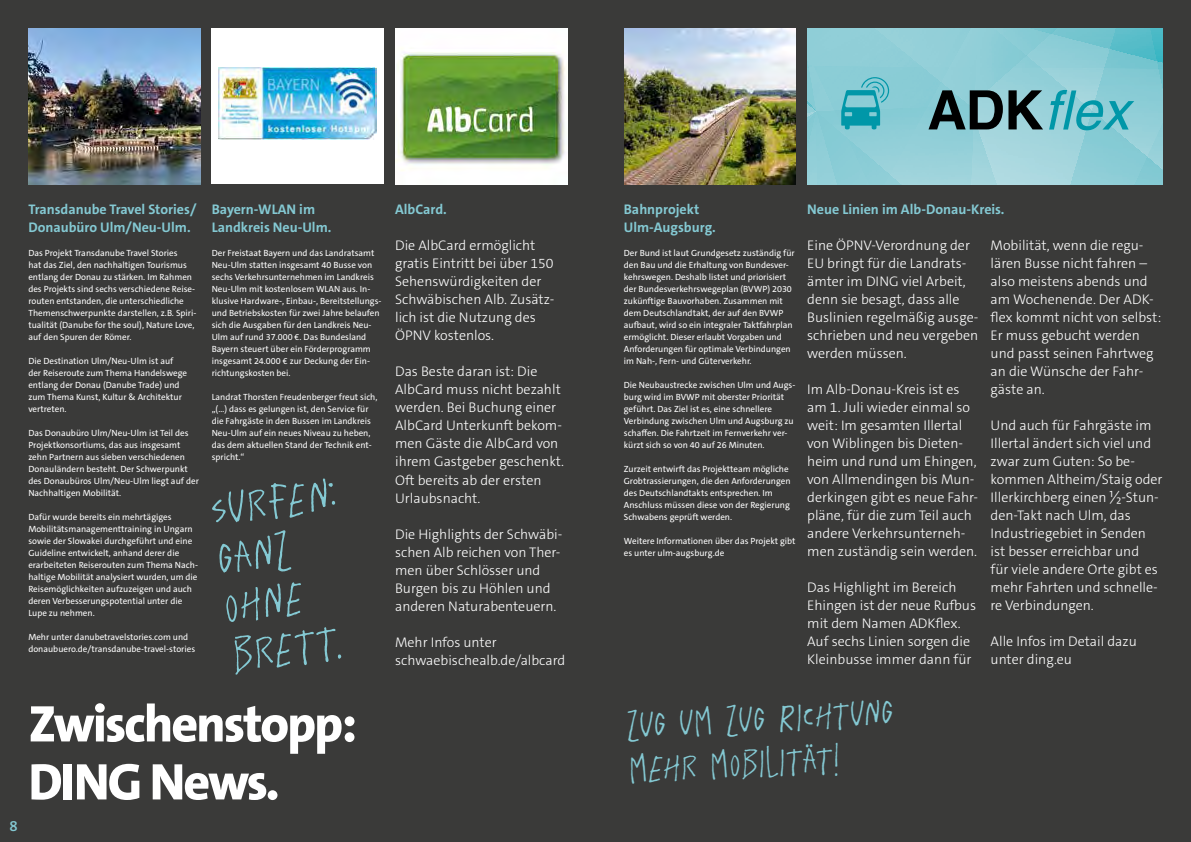
<style>
.page{position:relative;width:1191px;height:842px;background:#3a3a39}
.page>*{position:absolute;margin:0;border:0;box-sizing:border-box;transform-origin:0 0}
.t1{font:56.1px/48.9px "Plunct";color:#84c9d3}
.t2{font:800 52px/58px "The Sans C5";letter-spacing:-.04em;color:#fff}
.t3{font:44px/44px "Plunct";color:#84c9d3}
.t4{font:600 15px "The Sans C5";color:#84c9d3}
.t5{font:300 14px/18px "The Sans C5";color:#fff}
.t6{font:700 14px/18px "The Sans C5";color:#84c9d3}
.t7{font:9px/12px "The Sans C5";color:#fff}
</style>
<div class="page">
<img style="left:395px;top:28px;width:172px;height:156px">
<div style="left:212px;top:28px;width:172px;height:156px;background:#fff"></div>
<img style="left:219px;top:68px;width:158px;height:72px">
<img style="left:624px;top:28px;width:172px;height:156px">
<img style="left:28px;top:28px;width:172px;height:156px">
<img style="left:807px;top:28px;width:355px;height:156px">
<svg style="left:841px;top:77px;width:48px;height:52px;background:#51b6c2"></svg>
<svg style="left:928px;top:90px;width:115px;height:39px;background:#4c6a6e"></svg>
<svg style="left:1049px;top:90px;width:85px;height:40px;background:#62bcc8"></svg>
<h3 class="t4" style="left:9px;top:816px;width:10px">8</h3>
<h3 class="t6" style="left:28px;top:201px;width:170px">Transdanube Travel Stories/<br>Donaubüro Ulm/Neu-Ulm.</h3>
<p class="t7" style="left:28px;top:247px;width:169px">Das Projekt Transdanube Travel Stories<br>hat das Ziel, den nachhaltigen Tourismus entlang der Donau zu stärken. Im Rahmen des Projekts sind sechs verschiedene Reise&shy;routen entstanden, die unterschiedliche Themenschwerpunkte darstellen, z.B. Spiri&shy;tualität (Danube for the soul), Nature Love, auf den Spuren der Römer.</p>
<p class="t7" style="left:28px;top:355px;width:160px">Die Destination Ulm/Neu-Ulm ist auf der Reiseroute zum Thema Handelswege entlang der Donau (Danube Trade) und zum Thema Kunst, Kultur &amp; Architektur vertreten.</p>
<p class="t7" style="left:28px;top:427px;width:172px">Das Donaubüro Ulm/Neu-Ulm ist Teil des Projektkonsortiums, das aus insgesamt zehn Partnern aus sieben verschiedenen Donauländern besteht. Der Schwerpunkt des Donaubüros Ulm/Neu-Ulm liegt auf der Nachhaltigen Mobilität.</p>
<p class="t7" style="left:28px;top:511px;width:171px">Dafür wurde bereits ein mehrtägiges Mobilitätsmanagementtraining in Ungarn sowie der Slowakei durchgeführt und eine Guideline entwickelt, anhand derer die erarbeiteten Reiserouten zum Thema Nach&shy;haltige Mobilität analysiert wurden, um die Reisemöglichkeiten aufzuzeigen und auch deren Verbesserungspotential unter die Lupe zu nehmen.</p>
<p class="t7" style="left:28px;top:631px;width:168px">Mehr unter danubetravelstories.com und donaubuero.de/transdanube-travel-stories</p>
<h3 class="t6" style="left:212px;top:201px;width:121px">Bayern-WLAN im<br>Landkreis Neu-Ulm.</h3>
<p class="t7" style="left:212px;top:247px;width:171px">Der Freistaat Bayern und das Landratsamt Neu-Ulm statten insgesamt 40 Busse von sechs Verkehrsunternehmen im Landkreis Neu-Ulm mit kostenlosem WLAN aus. In&shy;klusive Hardware-, Einbau-, Bereitstellungs&shy;und Betriebskosten für zwei Jahre belaufen sich die Ausgaben für den Landkreis Neu-Ulm auf rund 37.000 €. Das Bundesland Bayern steuert über ein Förderprogramm insgesamt 24.000 € zur Deckung der Ein&shy;richtungskosten bei.</p>
<p class="t7" style="left:212px;top:391px;width:167px">Landrat Thorsten Freudenberger freut sich, „(…) dass es gelungen ist, den Service für die Fahrgäste in den Bussen im Landkreis Neu-Ulm auf ein neues Niveau zu heben, das dem aktuellen Stand der Technik ent&shy;spricht.“</p>
<h1 class="t1" style="left:205px;top:486px;width:131px;rotate:-8deg">surfen: ganz ohne brett.</h1>
<h2 class="t2" style="left:28px;top:695px;width:330px">Zwischenstopp:<br>DING News.</h2>
<h3 class="t6" style="left:395px;top:201px;width:53px">AlbCard.</h3>
<h3 class="t5" style="left:395px;top:237px;width:161px">Die AlbCard ermöglicht gratis Eintritt bei über 150<br>Sehenswürdigkeiten der<br>Schwäbischen Alb. Zusätz&shy;lich ist die Nutzung des<br>ÖPNV kostenlos.</h3>
<h3 class="t5" style="left:395px;top:363px;width:171px">Das Beste daran ist: Die<br>AlbCard muss nicht bezahlt werden. Bei Buchung einer<br>AlbCard Unterkunft bekom&shy;men Gäste die AlbCard von ihrem Gastgeber geschenkt.<br>Oft bereits ab der ersten<br>Urlaubsnacht.</h3>
<h3 class="t5" style="left:395px;top:525px;width:169px">Die Highlights der Schwäbi&shy;schen Alb reichen von Ther&shy;men über Schlösser und<br>Burgen bis zu Höhlen und anderen Naturabenteuern.</h3>
<h3 class="t5" style="left:395px;top:633px;width:172px">Mehr Infos unter schwaebischealb.de/albcard</h3>
<h3 class="t6" style="left:624px;top:201px;width:94px">Bahnprojekt<br>Ulm-Augsburg.</h3>
<p class="t7" style="left:624px;top:247px;width:172px">Der Bund ist laut Grundgesetz zuständig für den Bau und die Erhaltung von Bundesver&shy;kehrswegen. Deshalb listet und priorisiert der Bundesverkehrswegeplan (BVWP) 2030 zukünftige Bauvorhaben. Zusammen mit dem Deutschlandtakt, der auf den BVWP aufbaut, wird so ein integraler Taktfahrplan ermöglicht. Dieser erlaubt Vorgaben und Anforderungen für optimale Verbindungen im Nah-, Fern- und Güterverkehr.</p>
<p class="t7" style="left:624px;top:379px;width:173px">Die Neubaustrecke zwischen Ulm und Augs&shy;burg wird im BVWP mit oberster Priorität geführt. Das Ziel ist es, eine schnellere Verbindung zwischen Ulm und Augsburg zu schaffen. Die Fahrtzeit im Fernverkehr ver&shy;kürzt sich so von 40 auf 26 Minuten.</p>
<p class="t7" style="left:624px;top:463px;width:168px">Zurzeit entwirft das Projektteam mögliche Grobtrassierungen, die den Anforderungen des Deutschlandtakts entsprechen. Im Anschluss müssen diese von der Regierung Schwabens geprüft werden.</p>
<p class="t7" style="left:624px;top:535px;width:173px">Weitere Informationen über das Projekt gibt es unter ulm-augsburg.de</p>
<h3 class="t6" style="left:807px;top:201px;width:199px">Neue Linien im Alb-Donau-Kreis.</h3>
<h3 class="t5" style="left:807px;top:237px;width:173px">Eine ÖPNV-Verordnung der<br>EU bringt für die Landrats&shy;ämter im DING viel Arbeit, denn sie besagt, dass alle<br>Buslinien regelmäßig ausge&shy;schrieben und neu vergeben werden müssen.</h3>
<p class="t5" style="left:807px;top:381px;width:172px">Im Alb-Donau-Kreis ist es am 1. Juli wieder einmal so weit: Im gesamten Illertal von Wiblingen bis Dieten&shy;heim und rund um Ehingen, von Allmendingen bis Mun&shy;derkingen gibt es neue Fahr&shy;pläne, für die zum Teil auch andere Verkehrsunterneh&shy;men zuständig sein werden.</p>
<h3 class="t5" style="left:807px;top:579px;width:170px">Das Highlight im Bereich<br>Ehingen ist der neue Rufbus mit dem Namen ADKflex.<br>Auf sechs Linien sorgen die<br>Kleinbusse immer dann für</h3>
<h3 class="t5" style="left:990px;top:237px;width:172px">Mobilität, wenn die regu&shy;lären Busse nicht fahren – also meistens abends und am Wochenende. Der ADK&shy;flex kommt nicht von selbst:<br>Er muss gebucht werden und passt seinen Fahrtweg an die Wünsche der Fahr&shy;gäste an.</h3>
<p class="t5" style="left:990px;top:417px;width:173px">Und auch für Fahrgäste im<br>Illertal ändert sich viel und zwar zum Guten: So be&shy;kommen Altheim/Staig oder<br>Illerkirchberg einen ½-Stun&shy;den-Takt nach Ulm, das<br>Industriegebiet in Senden ist besser erreichbar und<br>für viele andere Orte gibt es mehr Fahrten und schnelle&shy;re Verbindungen.</p>
<h3 class="t5" style="left:990px;top:633px;width:148px">Alle Infos im Detail dazu unter ding.eu</h3>
<h3 class="t3" style="left:624px;top:703px;width:271px;rotate:-3deg">zug um zug Richtung mehr mobilität!</h3>
</div>
